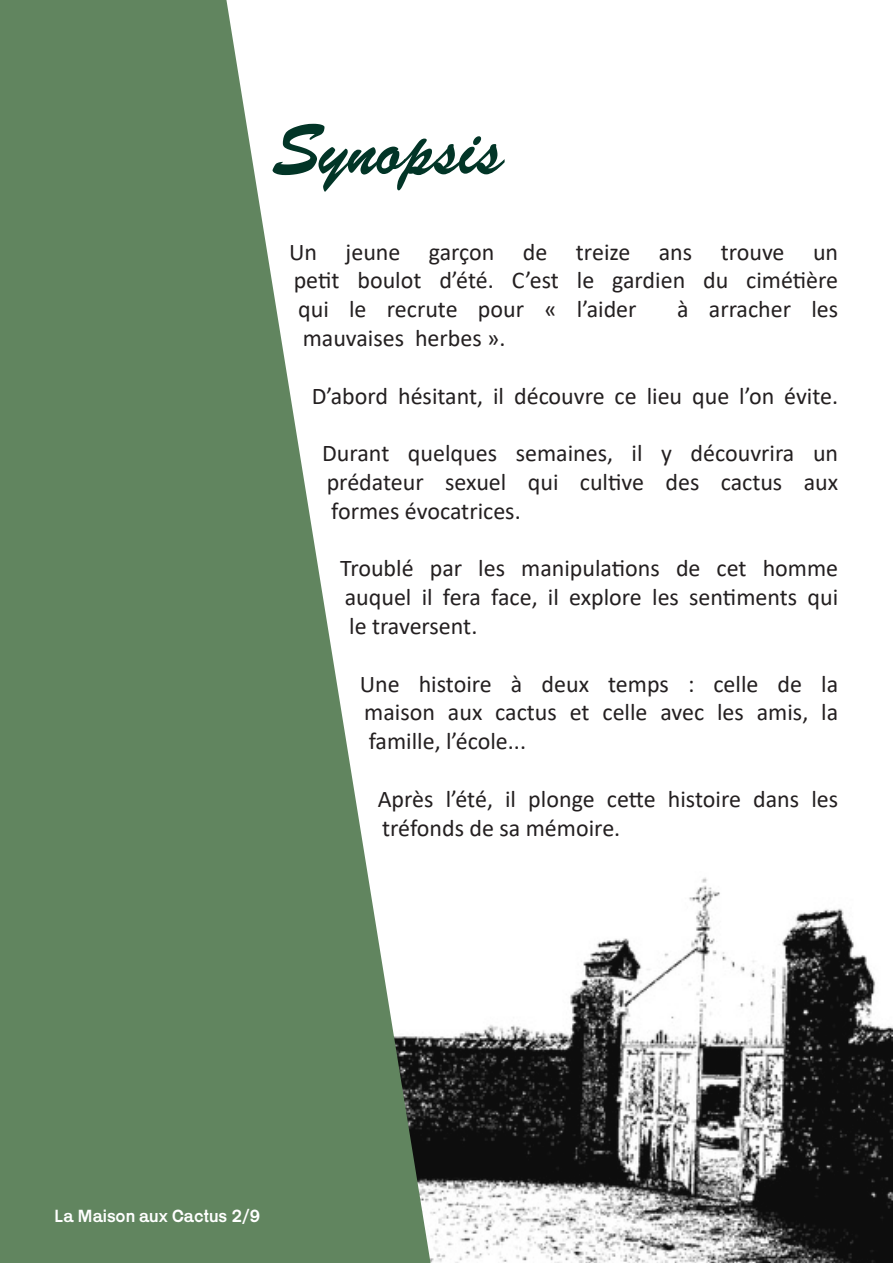
<style>
.page{position:relative;width:893px;height:1263px;background:#fff}
.page>*{position:absolute;margin:0;border:0;box-sizing:border-box;transform-origin:0 0}
.t1{font:71.1px "Brush Script";color:#023527}
.t2{font:24px/28.8px "Calibri";color:#231f20}
.t3{font:18px "Karrik";color:#fff}
</style>
<div class="page">
<img style="left:431px;top:877px;width:462px;height:386px">
<svg style="left:0;top:0;width:431px;height:1263px;fill:#61855f"></svg>
<p class="t1" style="left:274px;top:105px;width:231px">Synopsis</p>
<p class="t2" style="left:289px;top:237px;width:550px">Un jeune garçon de treize ans trouve un</p>
<p class="t2" style="left:294px;top:265px;width:546px">petit boulot d’été. C’est le gardien du cimétière</p>
<p class="t2" style="left:298px;top:294px;width:340px">qui le recrute pour « l’aider</p>
<p class="t2" style="left:677px;top:294px;width:163px">à arracher les</p>
<p class="t2" style="left:303px;top:323px;width:204px">mauvaises herbes ».</p>
<p class="t2" style="left:312px;top:381px;width:528px">D’abord hésitant, il découvre ce lieu que l’on évite.</p>
<p class="t2" style="left:322px;top:438px;width:517px">Durant quelques semaines, il y découvrira un</p>
<p class="t2" style="left:327px;top:467px;width:513px">prédateur sexuel qui cultive des cactus aux</p>
<p class="t2" style="left:331px;top:496px;width:191px">formes évocatrices.</p>
<p class="t2" style="left:340px;top:553px;width:499px">Troublé par les manipulations de cet homme auquel il fera face, il explore les sentiments qui</p>
<p class="t2" style="left:349px;top:611px;width:130px">le traversent.</p>
<p class="t2" style="left:360px;top:669px;width:480px">Une histoire à deux temps : celle de la maison aux cactus et celle avec les amis, la</p>
<p class="t2" style="left:369px;top:726px;width:159px">famille, l’école...</p>
<p class="t2" style="left:378px;top:784px;width:462px">Après l’été, il plonge cette histoire dans les</p>
<p class="t2" style="left:382px;top:813px;width:240px">tréfonds de sa mémoire.</p>
<p class="t3" style="left:54px;top:1201px;width:208px">La Maison aux Cactus 2/9</p>
</div>
